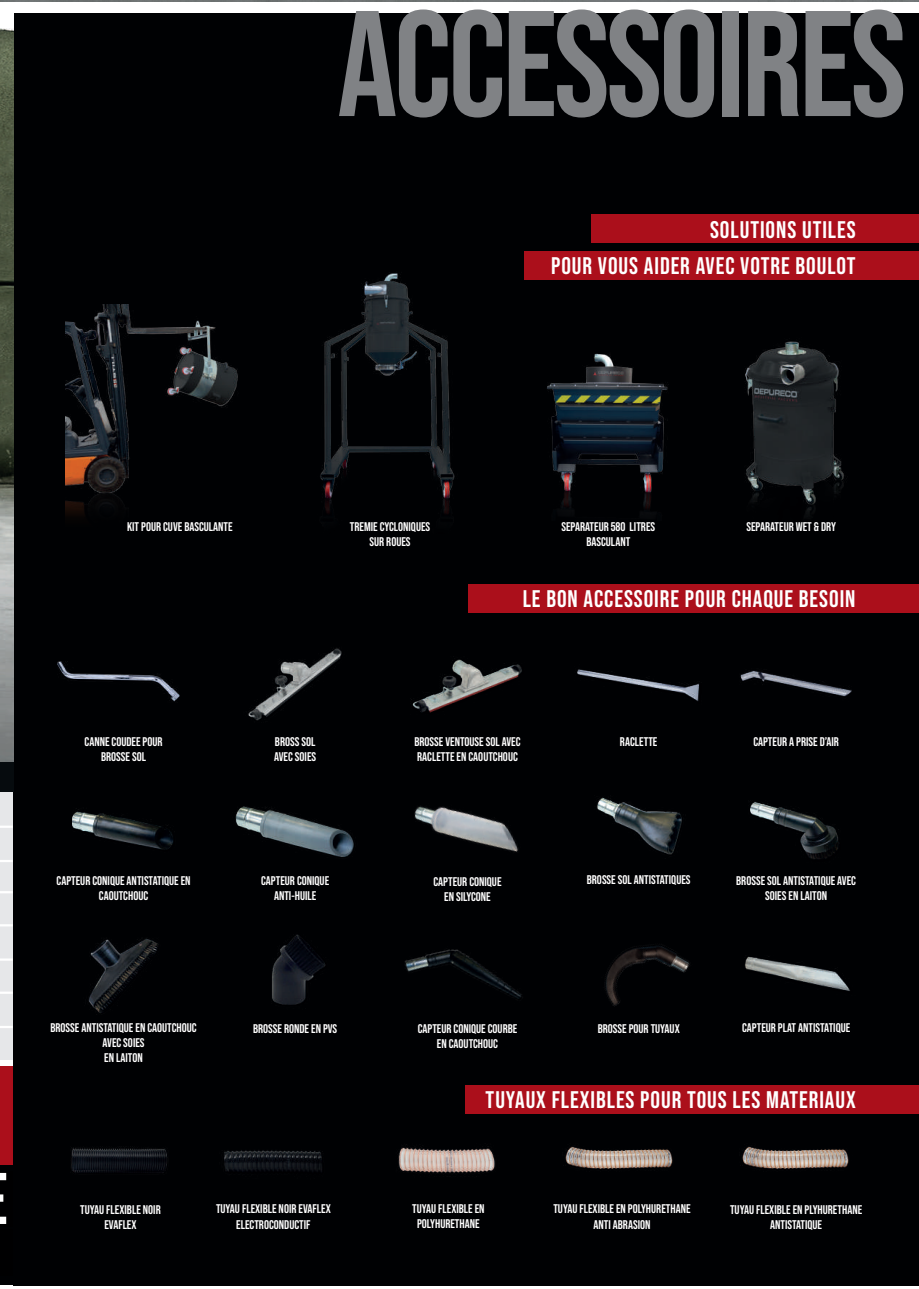
<style>
.page{position:relative;width:919px;height:1289px;background:#fff}
.page>*{position:absolute;margin:0;border:0;box-sizing:border-box;transform-origin:0 0}
.t1{font:700 150px "Bebas Neue Pro";letter-spacing:-.02em;color:#808285}
.t2{font:700 24px/36px "Bebas Neue Pro";letter-spacing:.04em;color:#fff;text-align:right}
.t3{font:700 12.6px/15px "Bebas Neue Pro";color:#fff;text-align:center}
</style>
<div class="page">
<div style="left:0;top:763px;width:14px;height:296px;background:#e6e7e9"></div>
<div style="left:13px;top:13px;width:905px;height:1272px;background:#000103"></div>
<img style="left:0;top:13px;width:14px;height:748px">
<hr style="left:0;top:0;width:918px;height:2px;background:#707576">
<div style="left:0;top:1066px;width:13px;height:219px;background:#000103"></div>
<svg style="left:0;top:860px;width:13px;height:2px"></svg>
<svg style="left:0;top:958px;width:13px;height:2px"></svg>
<svg style="left:0;top:1026px;width:13px;height:2px"></svg>
<svg style="left:0;top:826px;width:13px;height:1px"></svg>
<svg style="left:0;top:924px;width:13px;height:2px"></svg>
<svg style="left:0;top:992px;width:13px;height:1px"></svg>
<svg style="left:0;top:891px;width:13px;height:2px"></svg>
<div style="left:0;top:762px;width:14px;height:29px;background:#060b0e"></div>
<div style="left:0;top:1066px;width:12px;height:98px;background:#ab0f1b"></div>
<svg style="left:0;top:1172px;width:6px;height:51px"></svg>
<img style="left:547px;top:353px;width:121px;height:162px">
<div style="left:591px;top:215px;width:327px;height:28px;background:#ab0f1b"></div>
<div style="left:465px;top:1085px;width:453px;height:29px;background:#ab0f1b"></div>
<div style="left:468px;top:584px;width:450px;height:29px;background:#ab0f1b"></div>
<img style="left:88px;top:938px;width:71px;height:75px">
<img style="left:750px;top:801px;width:89px;height:58px">
<img style="left:272px;top:934px;width:54px;height:71px">
<img style="left:597px;top:797px;width:85px;height:58px">
<img style="left:605px;top:946px;width:85px;height:60px">
<img style="left:414px;top:806px;width:105px;height:46px">
<img style="left:745px;top:956px;width:105px;height:35px">
<img style="left:405px;top:949px;width:117px;height:50px">
<img style="left:235px;top:806px;width:119px;height:51px">
<img style="left:72px;top:809px;width:101px;height:41px">
<img style="left:224px;top:1150px;width:98px;height:22px">
<img style="left:71px;top:1147px;width:96px;height:26px">
<img style="left:398px;top:1147px;width:97px;height:26px">
<img style="left:565px;top:1146px;width:108px;height:23px">
<img style="left:742px;top:1146px;width:107px;height:23px">
<img style="left:58px;top:661px;width:122px;height:41px">
<img style="left:248px;top:648px;width:94px;height:73px">
<img style="left:411px;top:659px;width:111px;height:54px">
<img style="left:740px;top:670px;width:111px;height:27px">
<img style="left:577px;top:669px;width:122px;height:32px">
<div style="left:524px;top:251px;width:394px;height:29px;background:#ab0f1b"></div>
<img style="left:745px;top:341px;width:99px;height:176px">
<img style="left:320px;top:273px;width:135px;height:241px">
<img style="left:65px;top:304px;width:173px;height:212px">
<h1 class="t1" style="left:337px;top:-22px;width:570px">ACCESSOIRES</h1>
<h2 class="t2" style="left:551px;top:211px;width:306px">SOLUTIONS UTILES<br>POUR VOUS AIDER AVEC VOTRE BOULOT</h2>
<p class="t3" style="left:127px;top:519px;width:107px">KIT POUR CUVE BASCULANTE</p>
<p class="t3" style="left:561px;top:519px;width:95px">SEPARATEUR 580 LITRES</p>
<p class="t3" style="left:746px;top:519px;width:91px">SEPARATEUR WET &amp; DRY</p>
<p class="t3" style="left:586px;top:534px;width:45px">BASCULANT</p>
<p class="t3" style="left:350px;top:519px;width:82px">TREMIE CYCLONIQUES<br>SUR ROUES</p>
<p class="t3" style="left:85px;top:733px;width:79px">CANNE COUDEE POUR<br>BROSSE SOL</p>
<p class="t3" style="left:274px;top:733px;width:44px;text-align:left">BROSS SOL<br>AVEC SOIES</p>
<h2 class="t2" style="left:522px;top:580px;width:334px">LE BON ACCESSOIRE POUR CHAQUE BESOIN</h2>
<p class="t3" style="left:414px;top:733px;width:108px;text-align:left">BROSSE VENTOUSE SOL AVEC<br>RACLETTE EN CAOUTCHOUC</p>
<p class="t3" style="left:620px;top:733px;width:39px">RACLETTE</p>
<p class="t3" style="left:753px;top:733px;width:87px">CAPTEUR A PRISE D’AIR</p>
<p class="t3" style="left:57px;top:872px;width:135px">CAPTEUR CONIQUE ANTISTATIQUE EN<br>CAOUTCHOUC</p>
<p class="t3" style="left:433px;top:873px;width:70px">CAPTEUR CONIQUE<br>EN SILYCONE</p>
<p class="t3" style="left:261px;top:872px;width:70px">CAPTEUR CONIQUE<br>ANTI-HUILE</p>
<p class="t3" style="left:586px;top:871px;width:105px">BROSSE SOL ANTISTATIQUES</p>
<p class="t3" style="left:736px;top:872px;width:121px">BROSSE SOL ANTISTATIQUE AVEC<br>SOIES EN LAITON</p>
<p class="t3" style="left:50px;top:1019px;width:148px">BROSSE ANTISTATIQUE EN CAOUTCHOUC<br>AVEC SOIES<br>EN LAITON</p>
<p class="t3" style="left:597px;top:1020px;width:83px">BROSSE POUR TUYAUX</p>
<p class="t3" style="left:253px;top:1020px;width:86px">BROSSE RONDE EN PVS</p>
<p class="t3" style="left:742px;top:1019px;width:110px">CAPTEUR PLAT ANTISTATIQUE</p>
<p class="t3" style="left:417px;top:1020px;width:101px">CAPTEUR CONIQUE COURBE<br>EN CAOUTCHOUC</p>
<p class="t3" style="left:80px;top:1201px;width:82px">TUYAU FLEXIBLE NOIR<br>EVAFLEX</p>
<p class="t3" style="left:216px;top:1201px;width:116px">TUYAU FLEXIBLE NOIR EVAFLEX<br>ELECTROCONDUCTIF</p>
<h2 class="t2" style="left:485px;top:1081px;width:371px">TUYAUX FLEXIBLES POUR TOUS LES MATERIAUX</h2>
<p class="t3" style="left:412px;top:1201px;width:74px">TUYAU FLEXIBLE EN<br>POLYHURETHANE</p>
<p class="t3" style="left:553px;top:1201px;width:139px">TUYAU FLEXIBLE EN POLYHURETHANE<br>ANTI ABRASION</p>
<p class="t3" style="left:730px;top:1201px;width:134px">TUYAU FLEXIBLE EN PLYHURETHANE<br>ANTISTATIQUE</p>
</div>
